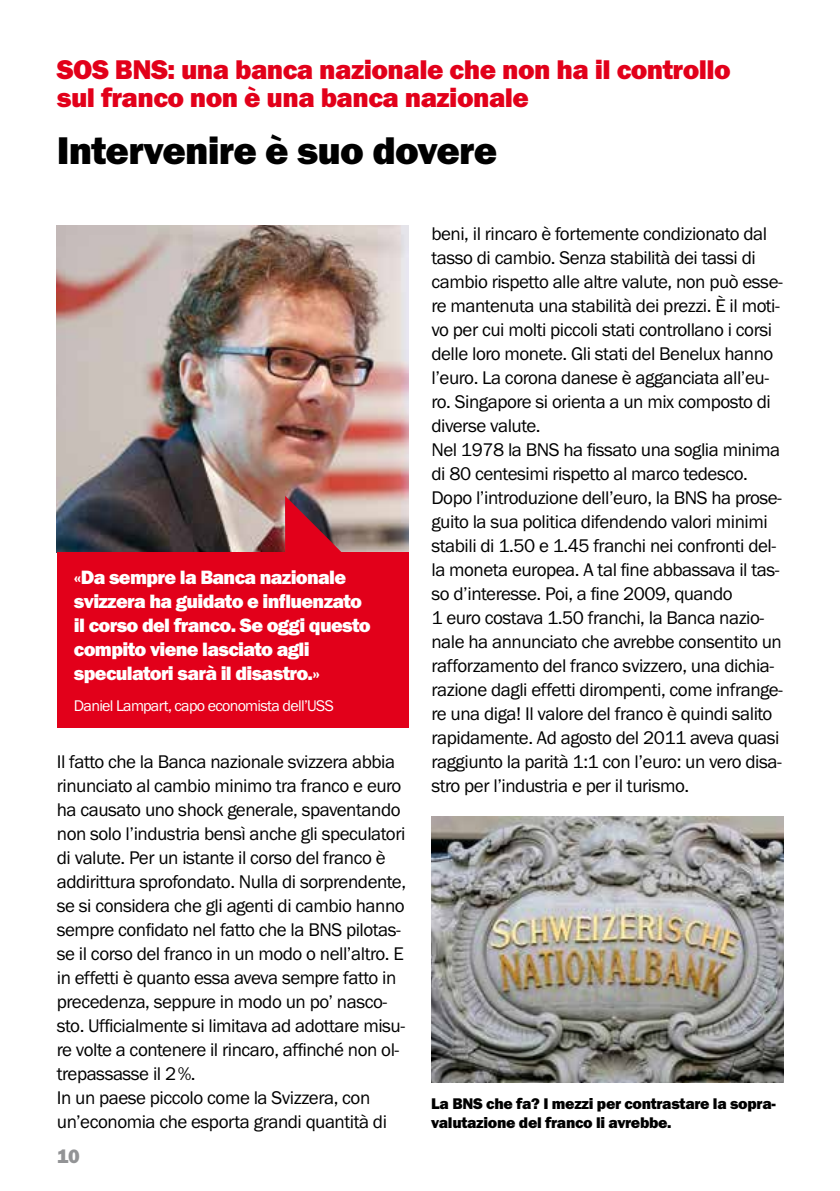
<style>
.page{position:relative;width:840px;height:1191px;background:#fff}
.page>*{position:absolute;margin:0;border:0;box-sizing:border-box;transform-origin:0 0}
.t1{font:40px "Franklin Got URWT Hea";letter-spacing:-.02em;color:#000}
.t2{font:28px/28px "Franklin Got URWT Hea";letter-spacing:-.02em;color:#e2001a}
.t3{font:20px/24px "Franklin Got URWT Hea";letter-spacing:-.035em;color:#fff}
.t4{font:20px "Franklin Got URWT Hea";color:#929395}
.t5{font:19px/24px "Franklin Got URWT Boo";letter-spacing:-.025em;color:#000}
.t6{font:16px/19px "Franklin Got URWT Hea";letter-spacing:-.02em;color:#000}
.t7{font:16px "Franklin Got URWT Boo";letter-spacing:-.045em;color:#fff}
</style>
<div class="page">
<img style="left:57px;top:225px;width:351px;height:327px">
<svg style="left:285px;top:496px;width:57px;height:56px;background:#ae3947"></svg>
<div style="left:57px;top:552px;width:351px;height:176px;background:#e2001a"></div>
<img style="left:431px;top:816px;width:351px;height:266px">
<h2 class="t2" style="left:57px;top:55px;width:675px">SOS BNS: una banca nazionale che non ha il controllo sul franco non è una banca nazionale</h2>
<h1 class="t1" style="left:57px;top:127px;width:441px">Intervenire è suo dovere</h1>
<p class="t3" style="left:74px;top:566px;width:298px">«Da sempre la Banca nazionale svizzera ha guidato e influenzato il corso del franco. Se oggi questo compito viene lasciato agli speculatori sarà il disastro.»</p>
<p class="t7" style="left:74px;top:697px;width:261px">Daniel Lampart, capo economista dell’USS</p>
<p class="t5" style="left:57px;top:750px;width:350px">Il fatto che la Banca nazionale svizzera abbia rinunciato al cambio minimo tra franco e euro ha causato uno shock generale, spaventando non solo l’industria bensì anche gli speculatori di valute. Per un istante il corso del franco è addirittura sprofondato. Nulla di sorprendente, se si considera che gli agenti di cambio hanno sempre confidato nel fatto che la BNS pilotas&shy;se il corso del franco in un modo o nell’altro. E in effetti è quanto essa aveva sempre fatto in precedenza, seppure in modo un po’ nasco&shy;sto. Ufficialmente si limitava ad adottare misu&shy;re volte a contenere il rincaro, affinché non ol&shy;trepassasse il 2%.<br>In un paese piccolo come la Svizzera, con un’economia che esporta grandi quantità di</p>
<p class="t4" style="left:57px;top:1144px;width:25px">10</p>
<p class="t5" style="left:431px;top:222px;width:353px">beni, il rincaro è fortemente condizionato dal tasso di cambio. Senza stabilità dei tassi di cambio rispetto alle altre valute, non può esse&shy;re mantenuta una stabilità dei prezzi. È il moti&shy;vo per cui molti piccoli stati controllano i corsi delle loro monete. Gli stati del Benelux hanno l’euro. La corona danese è agganciata all’eu&shy;ro. Singapore si orienta a un mix composto di diverse valute.<br>Nel 1978 la BNS ha fissato una soglia minima di 80 centesimi rispetto al marco tedesco.<br>Dopo l’introduzione dell’euro, la BNS ha prose&shy;guito la sua politica difendendo valori minimi stabili di 1.50 e 1.45 franchi nei confronti del&shy;la moneta europea. A tal fine abbassava il tas&shy;so d’interesse. Poi, a fine 2009, quando<br>1 euro costava 1.50 franchi, la Banca nazio&shy;nale ha annunciato che avrebbe consentito un rafforzamento del franco svizzero, una dichia&shy;razione dagli effetti dirompenti, come infrange&shy;re una diga! Il valore del franco è quindi salito rapidamente. Ad agosto del 2011 aveva quasi raggiunto la parità 1:1 con l’euro: un vero disa&shy;stro per l’industria e per il turismo.</p>
<p class="t6" style="left:431px;top:1094px;width:346px">La BNS che fa? I mezzi per contrastare la sopra&shy;valutazione del franco li avrebbe.</p>
</div>
